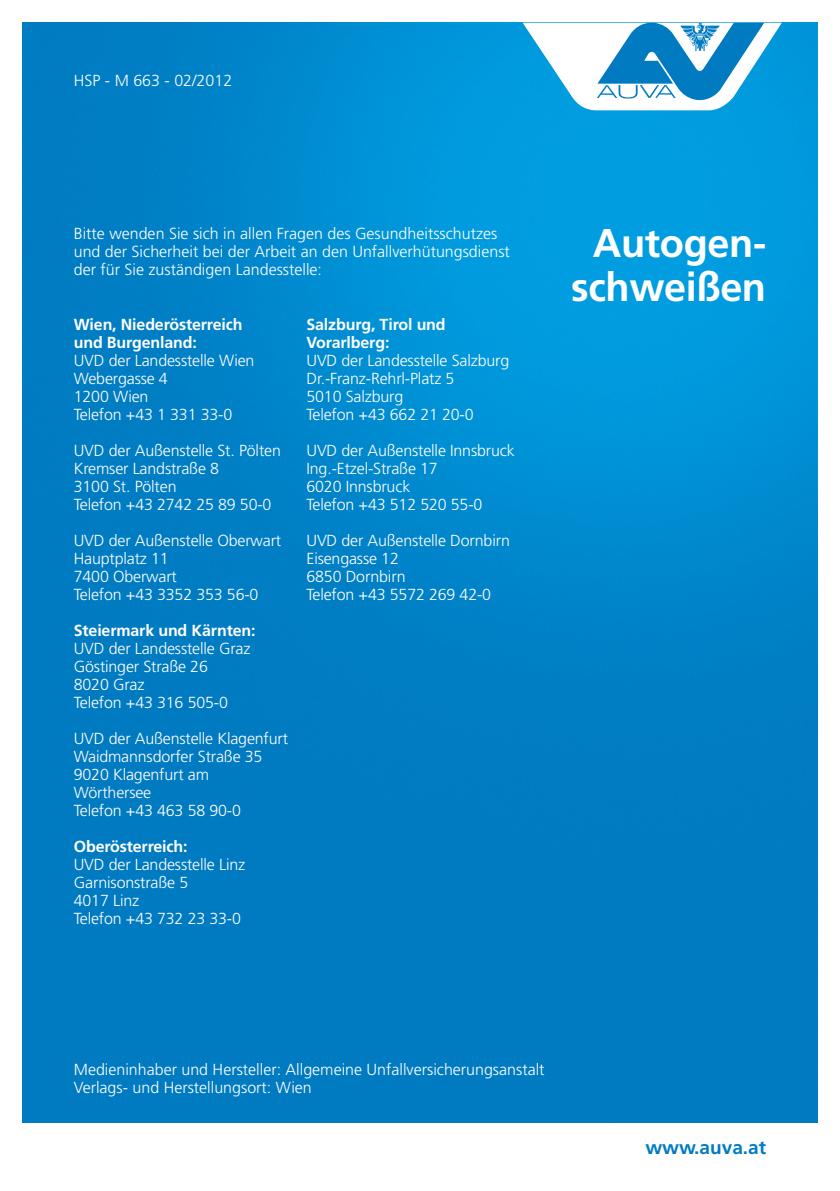
<style>
.page{position:relative;width:840px;height:1191px;background:#fff}
.page>*{position:absolute;margin:0;border:0;box-sizing:border-box;transform-origin:0 0}
.t1{font:700 40px/44px "Frutiger LT Std";letter-spacing:-.01em;color:#fff;text-align:center}
.t2{font:700 19px "Frutiger LT Std";color:#007bc2}
.t3{font:300 16px/18px "Frutiger LT Std";letter-spacing:-.01em;color:#fff}
.t4{font:700 16px/18px "Frutiger LT Std";letter-spacing:-.01em;color:#fff}
</style>
<div class="page">
<img style="left:23px;top:23px;width:793px;height:1100px">
<svg style="left:522px;top:23px;width:259px;height:88px"></svg>
<p class="t3" style="left:74px;top:71px;width:160px">HSP - M 663 - 02/2012</p>
<p class="t3" style="left:74px;top:224px;width:437px">Bitte wenden Sie sich in allen Fragen des Gesundheitsschutzes und der Sicherheit bei der Arbeit an den Unfallverhütungsdienst der für Sie zuständigen Landesstelle:</p>
<p class="t4" style="left:74px;top:315px;width:170px">Wien, Niederösterreich und Burgenland:</p>
<p class="t3" style="left:74px;top:351px;width:182px">UVD der Landesstelle Wien<br>Webergasse 4<br>1200 Wien<br>Telefon +43 1 331 33-0</p>
<p class="t3" style="left:74px;top:441px;width:208px">UVD der Außenstelle St. Pölten<br>Kremser Landstraße 8<br>3100 St. Pölten<br>Telefon +43 2742 25 89 50-0</p>
<p class="t3" style="left:74px;top:531px;width:209px">UVD der Außenstelle Oberwart<br>Hauptplatz 11<br>7400 Oberwart<br>Telefon +43 3352 353 56-0</p>
<p class="t4" style="left:74px;top:621px;width:183px">Steiermark und Kärnten:</p>
<p class="t3" style="left:74px;top:639px;width:178px">UVD der Landesstelle Graz<br>Göstinger Straße 26<br>8020 Graz<br>Telefon +43 316 505-0</p>
<p class="t3" style="left:74px;top:729px;width:216px">UVD der Außenstelle Klagenfurt<br>Waidmannsdorfer Straße 35<br>9020 Klagenfurt am<br>Wörthersee<br>Telefon +43 463 58 90-0</p>
<p class="t4" style="left:74px;top:837px;width:115px">Oberösterreich:</p>
<p class="t3" style="left:74px;top:855px;width:173px">UVD der Landesstelle Linz<br>Garnisonstraße 5<br>4017 Linz<br>Telefon +43 732 23 33-0</p>
<p class="t4" style="left:306px;top:315px;width:141px">Salzburg, Tirol und<br>Vorarlberg:</p>
<p class="t3" style="left:306px;top:351px;width:204px">UVD der Landesstelle Salzburg<br>Dr.-Franz-Rehrl-Platz 5<br>5010 Salzburg<br>Telefon +43 662 21 20-0</p>
<p class="t3" style="left:306px;top:441px;width:210px">UVD der Außenstelle Innsbruck<br>Ing.-Etzel-Straße 17<br>6020 Innsbruck<br>Telefon +43 512 520 55-0</p>
<p class="t3" style="left:306px;top:531px;width:205px">UVD der Außenstelle Dornbirn<br>Eisengasse 12<br>6850 Dornbirn<br>Telefon +43 5572 269 42-0</p>
<h1 class="t1" style="left:571px;top:221px;width:196px">Autogen&shy;schweißen</h1>
<p class="t3" style="left:74px;top:1061px;width:472px">Medieninhaber und Hersteller: Allgemeine Unfallversicherungsanstalt<br>Verlags- und Herstellungsort: Wien</p>
<p class="t2" style="left:645px;top:1136px;width:122px">www.auva.at</p>
</div>
